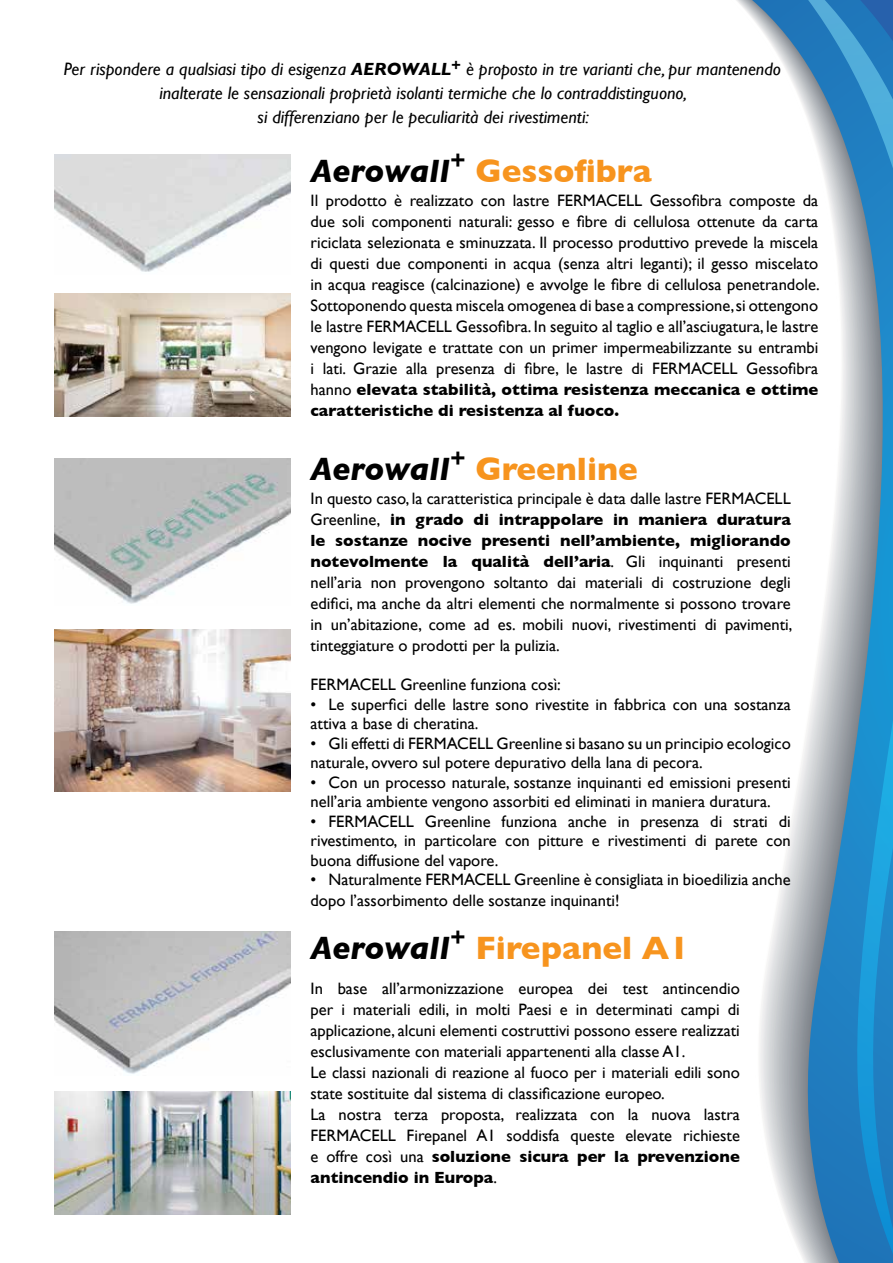
<style>
.page{position:relative;width:893px;height:1263px;background:#fff}
.page>*{position:absolute;margin:0;border:0;box-sizing:border-box;transform-origin:0 0}
.t1{font:700 33px "Gill Sans";color:#f7941e}
.t2{font:italic 18px/24px "Gill Sans";color:#000;text-align:center}
.t3{font:16.5px/21px "Gill Sans";color:#000}
.s1{font-weight:700}
.s2{font-style:italic;color:#000}
</style>
<div class="page">
<svg style="left:736px;top:0;width:157px;height:1263px"></svg>
<img style="left:54px;top:154px;width:236px;height:118px">
<img style="left:54px;top:458px;width:236px;height:146px">
<img style="left:54px;top:931px;width:236px;height:143px">
<img style="left:54px;top:630px;width:236px;height:162px">
<img style="left:54px;top:293px;width:236px;height:124px">
<img style="left:54px;top:1091px;width:236px;height:124px">
<p class="t2" style="left:64px;top:57px;width:718px">Per rispondere a qualsiasi tipo di esigenza <span class="s1">AEROWALL</span><sup>+</sup> è proposto in tre varianti che, pur mantenendo inalterate le sensazionali proprietà isolanti termiche che lo contraddistinguono,<br>si differenziano per le peculiarità dei rivestimenti:</p>
<h1 class="t1" style="left:311px;top:151px;width:343px"><span class="s2">Aerowall</span><sup>+</sup> Gessofibra</h1>
<p class="t3" style="left:311px;top:190px;width:511px;text-align:justify">Il prodotto è realizzato con lastre FERMACELL Gessofibra composte da due soli componenti naturali: gesso e fibre di cellulosa ottenute da carta riciclata selezionata e sminuzzata. Il processo produttivo prevede la miscela di questi due componenti in acqua (senza altri leganti); il gesso miscelato in acqua reagisce (calcinazione) e avvolge le fibre di cellulosa penetrandole.<br>Sottoponendo questa miscela omogenea di base a compressione, si ottengono le lastre FERMACELL Gessofibra. In seguito al taglio e all’asciugatura, le lastre vengono levigate e trattate con un primer impermeabilizzante su entrambi i lati. Grazie alla presenza di fibre, le lastre di FERMACELL Gessofibra hanno <span class="s1">elevata stabilità, ottima resistenza meccanica e ottime caratteristiche di resistenza al fuoco.</span></p>
<h1 class="t1" style="left:311px;top:449px;width:329px"><span class="s2">Aerowall</span><sup>+</sup> Greenline</h1>
<p class="t3" style="left:311px;top:488px;width:483px;text-align:justify">In questo caso, la caratteristica principale è data dalle lastre FERMACELL Greenline, <span class="s1">in grado di intrappolare in maniera duratura le sostanze nocive presenti nell’ambiente, migliorando notevolmente la qualità dell’aria</span>. Gli inquinanti presenti nell’aria non provengono soltanto dai materiali di costruzione degli edifici, ma anche da altri elementi che normalmente si possono trovare in un’abitazione, come ad es. mobili nuovi, rivestimenti di pavimenti, tinteggiature o prodotti per la pulizia.</p>
<p class="t3" style="left:311px;top:674px;width:252px">FERMACELL Greenline funziona così:</p>
<p class="t3" style="left:311px;top:694px;width:482px;line-height:19.5px">• Le superfici delle lastre sono rivestite in fabbrica con una sostanza attiva a base di cheratina.</p>
<p class="t3" style="left:311px;top:733px;width:482px;line-height:19.5px">• Gli effetti di FERMACELL Greenline si basano su un principio ecologico naturale, ovvero sul potere depurativo della lana di pecora.</p>
<p class="t3" style="left:311px;top:772px;width:482px;line-height:19.5px">• Con un processo naturale, sostanze inquinanti ed emissioni presenti nell’aria ambiente vengono assorbiti ed eliminati in maniera duratura.</p>
<p class="t3" style="left:311px;top:811px;width:482px;line-height:19.5px;text-align:justify">• FERMACELL Greenline funziona anche in presenza di strati di rivestimento, in particolare con pitture e rivestimenti di parete con buona diffusione del vapore.</p>
<p class="t3" style="left:311px;top:869px;width:482px">• Naturalmente FERMACELL Greenline è consigliata in bioedilizia anche dopo l’assorbimento delle sostanze inquinanti!</p>
<h1 class="t1" style="left:311px;top:928px;width:380px"><span class="s2">Aerowall</span><sup>+</sup> Firepanel A1</h1>
<p class="t3" style="left:311px;top:977px;width:431px">In base all’armonizzazione europea dei test antincendio per i materiali edili, in molti Paesi e in determinati campi di applicazione, alcuni elementi costruttivi possono essere realizzati esclusivamente con materiali appartenenti alla classe A1.<br>Le classi nazionali di reazione al fuoco per i materiali edili sono state sostituite dal sistema di classificazione europeo.<br>La nostra terza proposta, realizzata con la nuova lastra FERMACELL Firepanel A1 soddisfa queste elevate richieste e offre così una <span class="s1">soluzione sicura per la prevenzione antincendio in Europa</span>.</p>
</div>
